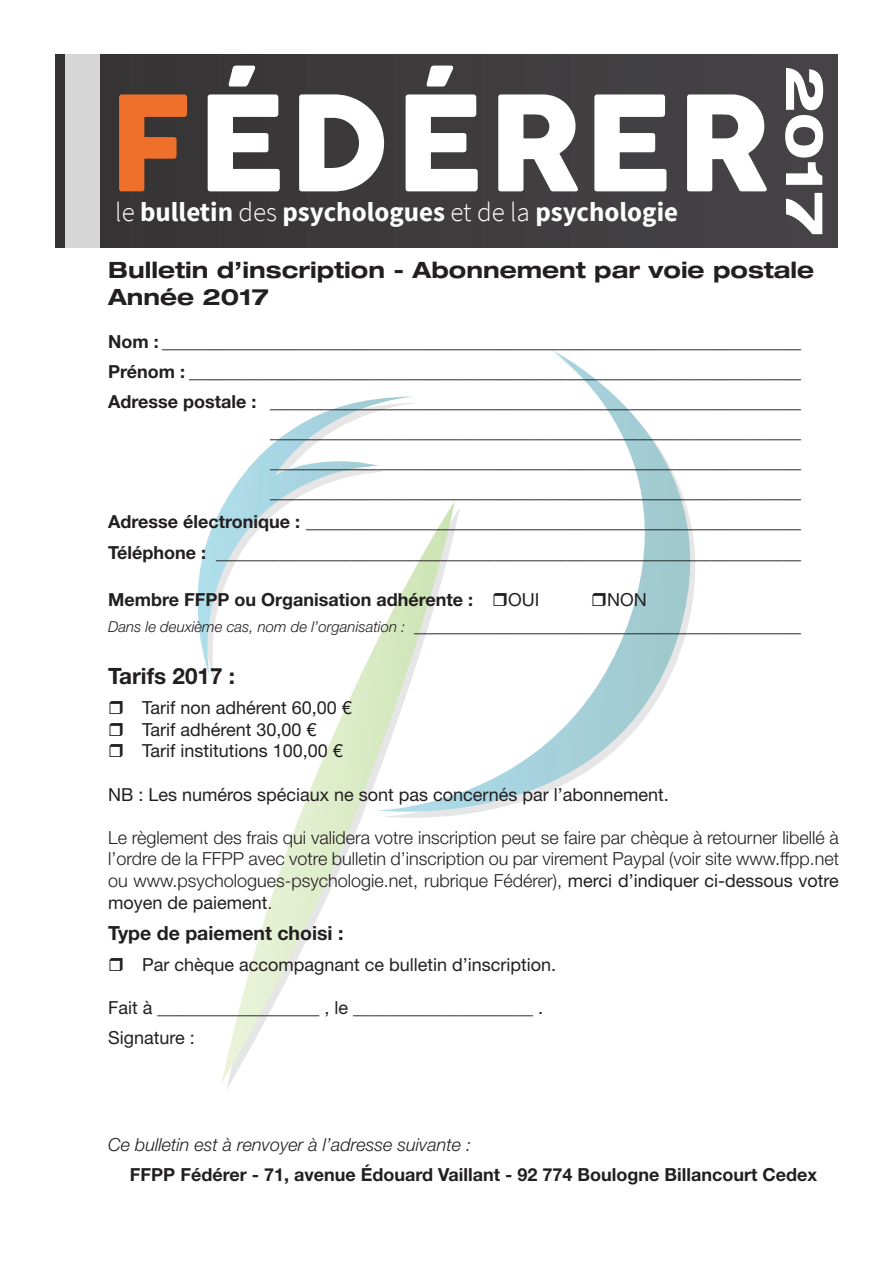
<style>
.page{position:relative;width:893px;height:1263px;background:#fff}
.page>*{position:absolute;margin:0;border:0;box-sizing:border-box;transform-origin:0 0}
.t1{font:130.5px "COCOGOOSE";letter-spacing:.035em;color:#fff}
.t2{font:800 expanded 52.5px "Helvetica Neue LT Std";color:#fff}
.t3{font:700 27px "Source Sans Pro";color:#fff}
.t4{font:700 expanded 22.5px "Helvetica Neue LT Std";color:#231f20}
.t5{font:700 22.5px "Helvetica Neue LT Std";color:#231f20}
.t6{font:700 19.5px "Helvetica Neue LT Std";color:#231f20}
.t7{font:700 18px "Helvetica Neue LT Std";color:#231f20}
.t8{font:18px "Helvetica Neue LT Std";color:#231f20}
.t9{font:300 18px/21.6px "Helvetica Neue LT Std";color:#231f20;text-align:justify}
.t10{font:italic 300 18px "Helvetica Neue LT Std";color:#231f20}
.s1{color:#ef702b}
.s2{font-weight:300}
.s3{font-weight:300;font-style:italic;font-size:15px}
.s4{font-weight:400}
</style>
<div class="page">
<svg style="left:197px;top:399px;width:180px;height:278px"></svg>
<svg style="left:221px;top:501px;width:234px;height:583px"></svg>
<svg style="left:377px;top:350px;width:318px;height:462px"></svg>
<div style="left:55px;top:54px;width:783px;height:194px;background:#3e3c3d"></div>
<div style="left:65px;top:54px;width:34px;height:194px;background:#d6d6d6"></div>
<svg style="left:494px;top:592px;width:13px;height:14px"></svg>
<svg style="left:593px;top:592px;width:13px;height:14px"></svg>
<p class="t1" style="left:108px;top:46px;width:662px"><span class="s1">F</span>ÉDÉRER</p>
<p class="t3" style="left:115px;top:195px;width:564px"><span class="s2">le</span> bulletin <span class="s2">des</span> psychologues <span class="s2">et de la</span> psychologie</p>
<p class="t2" style="left:838px;top:66px;width:171px;rotate:90deg">2017</p>
<p class="t4" style="left:108px;top:255px;width:708px">Bulletin d’inscription - Abonnement par voie postale</p>
<p class="t4" style="left:108px;top:282px;width:162px">Année 2017</p>
<p class="t7" style="left:108px;top:330px;width:694px">Nom : _______________________________________________________________________</p>
<p class="t7" style="left:108px;top:360px;width:694px">Prénom : ____________________________________________________________________</p>
<p class="t7" style="left:108px;top:390px;width:694px">Adresse postale : ___________________________________________________________</p>
<p class="t7" style="left:270px;top:421px;width:533px">___________________________________________________________</p>
<p class="t7" style="left:270px;top:451px;width:533px">___________________________________________________________</p>
<p class="t7" style="left:270px;top:481px;width:533px">___________________________________________________________</p>
<p class="t7" style="left:108px;top:511px;width:694px">Adresse électronique : _______________________________________________________</p>
<p class="t7" style="left:108px;top:541px;width:694px">Téléphone : _________________________________________________________________</p>
<p class="t7" style="left:108px;top:588px;width:367px">Membre FFPP ou Organisation adhérente :</p>
<p class="t8" style="left:508px;top:588px;width:33px">OUI</p>
<p class="t8" style="left:607px;top:588px;width:41px">NON</p>
<p class="t8" style="left:108px;top:614px;width:695px"><span class="s3">Dans le deuxième cas, nom de l’organisation :</span> ___________________________________________</p>
<p class="t5" style="left:108px;top:662px;width:129px">Tarifs 2017 :</p>
<p class="t8" style="left:142px;top:697px;width:211px">Tarif non adhérent 60,00 €</p>
<p class="t8" style="left:142px;top:719px;width:176px">Tarif adhérent 30,00 €</p>
<p class="t8" style="left:142px;top:740px;width:202px">Tarif institutions 100,00 €</p>
<p class="t8" style="left:108px;top:783px;width:562px">NB : Les numéros spéciaux ne sont pas concernés par l’abonnement.</p>
<p class="t9" style="left:108px;top:826px;width:732px">Le règlement des frais qui validera votre inscription peut se faire par chèque à retourner libellé à l’ordre de la FFPP avec votre bulletin d’inscription ou par virement Paypal (voir site www.ffpp.net ou www.psychologues-psychologie.net, rubrique Fédérer), <span class="s4">merci d’indiquer ci-dessous votre moyen de paiement</span>.</p>
<p class="t6" style="left:108px;top:921px;width:237px">Type de paiement choisi :</p>
<p class="t8" style="left:142px;top:953px;width:416px">Par chèque accompagnant ce bulletin d’inscription.</p>
<p class="t8" style="left:108px;top:997px;width:437px">Fait à __________________ , le ____________________ .</p>
<p class="t8" style="left:108px;top:1027px;width:88px">Signature :</p>
<p class="t10" style="left:108px;top:1133px;width:365px">Ce bulletin est à renvoyer à l’adresse suivante :</p>
<p class="t7" style="left:130px;top:1163px;width:689px">FFPP Fédérer - 71, avenue Édouard Vaillant - 92 774 Boulogne Billancourt Cedex</p>
</div>
